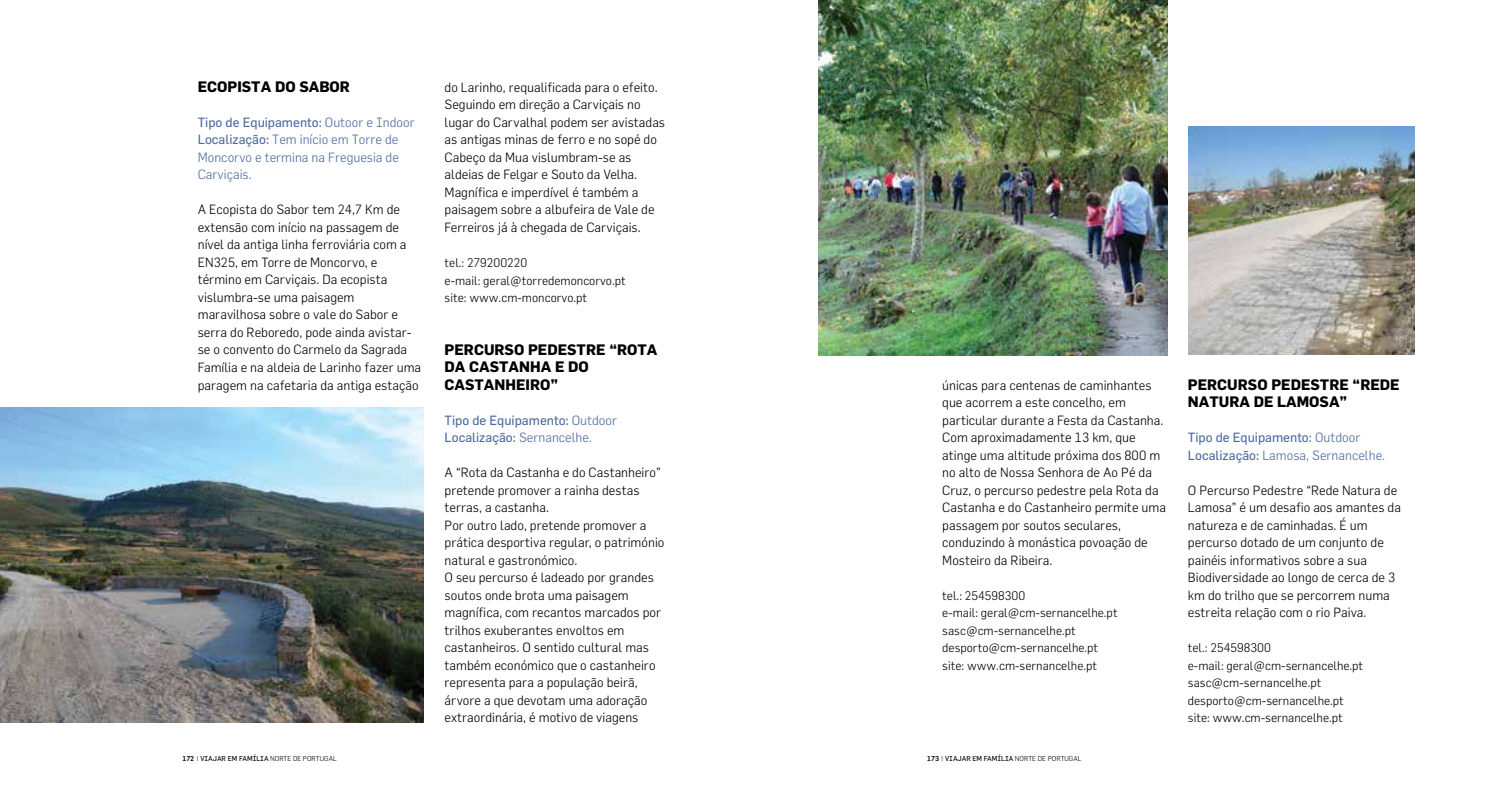
<style>
.page{position:relative;width:1489px;height:794px;background:#fff}
.page>*{position:absolute;margin:0;border:0;box-sizing:border-box;transform-origin:0 0}
.t1{font:700 14.88px/17.5px "Flama";color:#000}
.t2{font:300 13.12px/17.5px "Flama";color:#000}
.t3{font:13.12px/17.5px "Flama";color:#4e6ba0}
.t4{font:300 13.12px/17.5px "Flama";color:#4e6ba0}
.t5{font:300 12.25px/17.5px "Flama";color:#000}
.t6{font:300 7px "Flama";color:#000}
.s1{font-weight:400}
.s2{font-weight:300}
.s3{font-weight:500}
</style>
<div class="page">
<img style="left:0;top:407px;width:423px;height:315px">
<img style="left:819px;top:1px;width:348px;height:354px">
<img style="left:1188px;top:127px;width:226px;height:227px">
<p class="t1" style="left:198px;top:77px;width:154px">ECOPISTA DO SABOR</p>
<p class="t4" style="left:198px;top:113px;width:218px"><span class="s1">Tipo de Equipamento:</span> Outoor e Indoor<br><span class="s1">Localização:</span> Tem início em Torre de<br>Moncorvo e termina na Freguesia de<br>Carviçais.</p>
<p class="t2" style="left:198px;top:201px;width:225px">A Ecopista do Sabor tem 24,7 Km de extensão com início na passagem de nível da antiga linha ferroviária com a EN325, em Torre de Moncorvo, e término em Carviçais. Da ecopista vislumbra-se uma paisagem maravilhosa sobre o vale do Sabor e serra do Reboredo, pode ainda avistar&shy;se o convento do Carmelo da Sagrada Família e na aldeia de Larinho fazer uma paragem na cafetaria da antiga estação</p>
<p class="t2" style="left:444px;top:78px;width:222px">do Larinho, requalificada para o efeito.<br>Seguindo em direção a Carviçais no lugar do Carvalhal podem ser avistadas as antigas minas de ferro e no sopé do Cabeço da Mua vislumbram-se as aldeias de Felgar e Souto da Velha.<br>Magnífica e imperdível é também a paisagem sobre a albufeira de Vale de Ferreiros já à chegada de Carviçais.</p>
<p class="t5" style="left:444px;top:254px;width:183px">tel.: 279200220<br>e-mail: geral@torredemoncorvo.pt site: www.cm-moncorvo.pt</p>
<p class="t1" style="left:444px;top:340px;width:214px">PERCURSO PEDESTRE “ROTA<br>DA CASTANHA E DO<br>CASTANHEIRO”</p>
<p class="t3" style="left:444px;top:411px;width:174px">Tipo de Equipamento: <span class="s2">Outdoor<br></span>Localização: <span class="s2">Sernancelhe.</span></p>
<p class="t2" style="left:444px;top:463px;width:221px">A “Rota da Castanha e do Castanheiro” pretende promover a rainha destas terras, a castanha.<br>Por outro lado, pretende promover a prática desportiva regular, o património natural e gastronómico.<br>O seu percurso é ladeado por grandes soutos onde brota uma paisagem magnífica, com recantos marcados por trilhos exuberantes envoltos em castanheiros. O sentido cultural mas também económico que o castanheiro representa para a população beirã, árvore a que devotam uma adoração extraordinária, é motivo de viagens</p>
<p class="t2" style="left:942px;top:376px;width:225px">únicas para centenas de caminhantes que acorrem a este concelho, em particular durante a Festa da Castanha.<br>Com aproximadamente 13 km, que atinge uma altitude próxima dos 800 m no alto de Nossa Senhora de Ao Pé da Cruz, o percurso pedestre pela Rota da Castanha e do Castanheiro permite uma passagem por soutos seculares, conduzindo à monástica povoação de Mosteiro da Ribeira.</p>
<p class="t5" style="left:942px;top:586px;width:177px">tel.: 254598300<br>e-mail: geral@cm-sernancelhe.pt sasc@cm-sernancelhe.pt desporto@cm-sernancelhe.pt site: www.cm-sernancelhe.pt</p>
<p class="t6" style="left:182px;top:754px;width:156px"><span class="s3">172</span> | <span class="s1">VIAJAR EM FAMÍLIA</span> NORTE DE PORTUGAL</p>
<p class="t6" style="left:927px;top:754px;width:156px"><span class="s3">173</span> | <span class="s1">VIAJAR EM FAMÍLIA</span> NORTE DE PORTUGAL</p>
<p class="t1" style="left:1187px;top:375px;width:213px">PERCURSO PEDESTRE “REDE<br>NATURA DE LAMOSA”</p>
<p class="t3" style="left:1187px;top:428px;width:199px">Tipo de Equipamento: <span class="s2">Outdoor<br></span>Localização: <span class="s2">Lamosa, Sernancelhe.</span></p>
<p class="t2" style="left:1187px;top:481px;width:215px">O Percurso Pedestre “Rede Natura de Lamosa” é um desafio aos amantes da natureza e de caminhadas. É um percurso dotado de um conjunto de painéis informativos sobre a sua Biodiversidade ao longo de cerca de 3 km do trilho que se percorrem numa estreita relação com o rio Paiva.</p>
<p class="t5" style="left:1187px;top:639px;width:177px">tel.: 254598300<br>e-mail: geral@cm-sernancelhe.pt sasc@cm-sernancelhe.pt desporto@cm-sernancelhe.pt site: www.cm-sernancelhe.pt</p>
</div>
